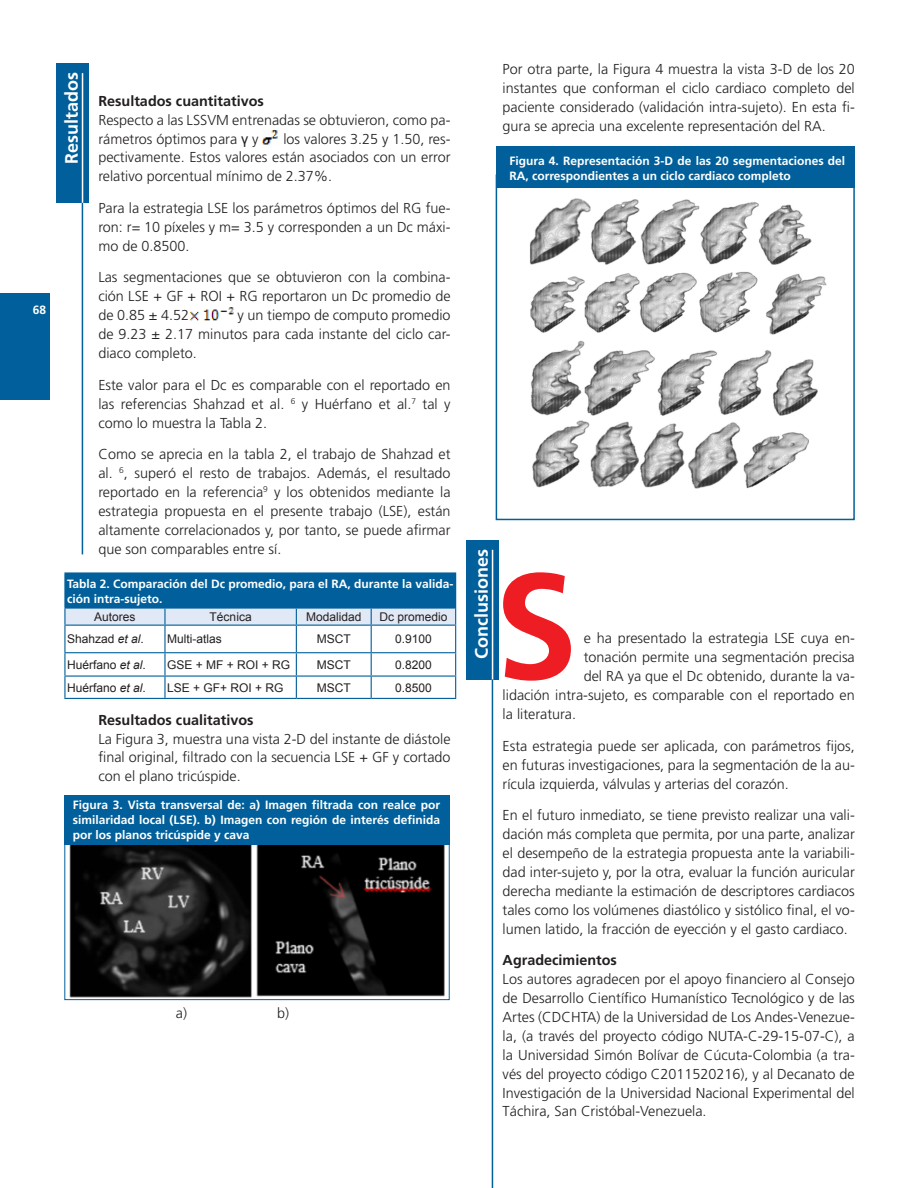
<style>
.page{position:relative;width:918px;height:1188px;background:#fff}
.page>*{position:absolute;margin:0;border:0;box-sizing:border-box;transform-origin:0 0}
.t1{font:700 18px "Frutiger";color:#fff}
.t2{font:300 14.4px/18.9px "Frutiger";color:#231f20;text-align:justify}
.t3{font:700 14.4px "Frutiger";color:#231f20}
.t4{font:700 12px/15px "Frutiger";color:#fff}
.t5{font:12px "Arial";color:#231f20}
.s1{font-family:"Arial";font-weight:400}
.s2{font-style:italic}
</style>
<div class="page">
<div style="left:0;top:293px;width:50px;height:107px;background:#01609b"></div>
<img style="left:263px;top:129px;width:15px;height:18px">
<img style="left:190px;top:307px;width:44px;height:14px">
<div style="left:65px;top:573px;width:391px;height:35px;background:#01609b"></div>
<hr style="left:64px;top:572px;width:101px;height:2px;background:#01609b">
<hr style="left:64px;top:574px;width:2px;height:33px;background:#01609b">
<hr style="left:165px;top:572px;width:131px;height:2px;background:#01609b">
<hr style="left:296px;top:572px;width:75px;height:2px;background:#01609b">
<hr style="left:371px;top:572px;width:85px;height:2px;background:#01609b">
<hr style="left:64px;top:607px;width:101px;height:2px;background:#01609b">
<svg style="left:64px;top:608px;width:392px;height:90px"></svg>
<hr style="left:64px;top:698px;width:101px;height:1px;background:#01609b">
<hr style="left:165px;top:698px;width:131px;height:1px;background:#01609b">
<hr style="left:296px;top:698px;width:75px;height:1px;background:#01609b">
<hr style="left:371px;top:698px;width:85px;height:1px;background:#01609b">
<div style="left:56px;top:63px;width:32px;height:140px;background:#01609b"></div>
<hr style="left:82px;top:73px;width:1px;height:130px;background:#fff">
<hr style="left:82px;top:203px;width:1px;height:351px;background:#01609b">
<div style="left:466px;top:540px;width:32px;height:140px;background:#01609b"></div>
<hr style="left:492px;top:550px;width:1px;height:130px;background:#fff">
<hr style="left:492px;top:679px;width:1px;height:509px;background:#01609b">
<svg style="left:503px;top:572px;width:68px;height:109px"></svg>
<img style="left:66px;top:844px;width:382px;height:154px">
<div style="left:64px;top:827px;width:386px;height:173px;border:1px solid #01609b"></div>
<div style="left:64px;top:795px;width:386px;height:49px;background:#01609b"></div>
<img style="left:499px;top:187px;width:353px;height:302px">
<div style="left:496px;top:174px;width:359px;height:346px;border:2px solid #01609b"></div>
<div style="left:496px;top:146px;width:358px;height:41px;background:#01609b"></div>
<p class="t4" style="left:33px;top:302px;width:15px">68</p>
<p class="t1" style="left:61px;top:164px;width:93px;rotate:-90deg">Resultados</p>
<p class="t3" style="left:98px;top:92px;width:167px">Resultados cuantitativos</p>
<p class="t2" style="left:98px;top:110px;width:354px">Respecto a las LSSVM entrenadas se obtuvieron, como pa&shy;rámetros óptimos para <span class="s1">γ</span> y</p>
<p class="t2" style="left:98px;top:129px;width:354px;text-indent:185px">los valores 3.25 y 1.50, res&shy;pectivamente. Estos valores están asociados con un error relativo porcentual mínimo de 2.37%.</p>
<p class="t2" style="left:98px;top:199px;width:354px">Para la estrategia LSE los parámetros óptimos del RG fue&shy;ron: r= 10 píxeles y m= 3.5 y corresponden a un Dc máxi&shy;mo de 0.8500.</p>
<p class="t2" style="left:98px;top:268px;width:354px">Las segmentaciones que se obtuvieron con la combina&shy;ción LSE + GF + ROI + RG reportaron un Dc promedio de de 0.85 ± 4.52</p>
<p class="t2" style="left:98px;top:306px;width:354px;text-indent:139px">y un tiempo de computo promedio de 9.23 ± 2.17 minutos para cada instante del ciclo car&shy;diaco completo.</p>
<p class="t2" style="left:98px;top:376px;width:354px">Este valor para el Dc es comparable con el reportado en las referencias Shahzad et al. <sup>6</sup> y Huérfano et al.<sup>7</sup> tal y como lo muestra la Tabla 2.</p>
<p class="t2" style="left:98px;top:445px;width:354px">Como se aprecia en la tabla 2, el trabajo de Shahzad et al. <sup>6</sup>, superó el resto de trabajos. Además, el resultado reportado en la referencia<sup>9</sup> y los obtenidos mediante la estrategia propuesta en el presente trabajo (LSE), están altamente correlacionados y, por tanto, se puede afirmar que son comparables entre sí.</p>
<p class="t4" style="left:67px;top:576px;width:388px">Tabla 2. Comparación del Dc promedio, para el RA, durante la valida&shy;ción intra-sujeto.</p>
<p class="t5" style="left:94px;top:609px;width:43px">Autores</p>
<p class="t5" style="left:210px;top:609px;width:44px">Técnica</p>
<p class="t5" style="left:306px;top:609px;width:57px">Modalidad</p>
<p class="t5" style="left:379px;top:609px;width:70px">Dc promedio</p>
<p class="t5" style="left:67px;top:631px;width:78px">Shahzad <span class="s2">et al</span>.</p>
<p class="t5" style="left:167px;top:631px;width:56px">Multi-atlas</p>
<p class="t5" style="left:317px;top:631px;width:35px">MSCT</p>
<p class="t5" style="left:395px;top:631px;width:38px">0.9100</p>
<p class="t5" style="left:67px;top:657px;width:80px">Huérfano <span class="s2">et al</span>.</p>
<p class="t5" style="left:167px;top:657px;width:125px">GSE + MF + ROI + RG</p>
<p class="t5" style="left:317px;top:657px;width:35px">MSCT</p>
<p class="t5" style="left:395px;top:657px;width:38px">0.8200</p>
<p class="t5" style="left:67px;top:680px;width:80px">Huérfano <span class="s2">et al</span>.</p>
<p class="t5" style="left:167px;top:680px;width:118px">LSE + GF+ ROI + RG</p>
<p class="t5" style="left:317px;top:680px;width:35px">MSCT</p>
<p class="t5" style="left:395px;top:680px;width:38px">0.8500</p>
<p class="t3" style="left:98px;top:711px;width:157px">Resultados cualitativos</p>
<p class="t2" style="left:98px;top:729px;width:354px">La Figura 3, muestra una vista 2-D del instante de diástole final original, filtrado con la secuencia LSE + GF y cortado con el plano tricúspide.</p>
<p class="t4" style="left:73px;top:798px;width:369px;text-align:justify">Figura 3. Vista transversal de: a) Imagen filtrada con realce por similaridad local (LSE). b) Imagen con región de interés definida por los planos tricúspide y cava</p>
<p class="t2" style="left:176px;top:1004px;width:13px">a)</p>
<p class="t2" style="left:277px;top:1004px;width:14px">b)</p>
<p class="t2" style="left:503px;top:60px;width:354px">Por otra parte, la Figura 4 muestra la vista 3-D de los 20 instantes que conforman el ciclo cardiaco completo del paciente considerado (validación intra-sujeto). En esta fi&shy;gura se aprecia una excelente representación del RA.</p>
<p class="t4" style="left:509px;top:153px;width:337px">Figura 4. Representación 3-D de las 20 segmentaciones del<br>RA, correspondientes a un ciclo cardiaco completo</p>
<p class="t1" style="left:471px;top:659px;width:111px;rotate:-90deg">Conclusiones</p>
<p class="t2" style="left:584px;top:629px;width:273px">e ha presentado la estrategia LSE cuya en-</p>
<p class="t2" style="left:584px;top:648px;width:273px">tonación permite una segmentación precisa</p>
<p class="t2" style="left:584px;top:667px;width:273px">del RA ya que el Dc obtenido, durante la va-</p>
<p class="t2" style="left:503px;top:686px;width:354px">lidación intra-sujeto, es comparable con el reportado en</p>
<p class="t2" style="left:503px;top:705px;width:75px">la literatura.</p>
<p class="t2" style="left:503px;top:736px;width:354px">Esta estrategia puede ser aplicada, con parámetros fijos, en futuras investigaciones, para la segmentación de la au&shy;rícula izquierda, válvulas y arterias del corazón.</p>
<p class="t2" style="left:503px;top:806px;width:354px">En el futuro inmediato, se tiene previsto realizar una vali&shy;dación más completa que permita, por una parte, analizar el desempeño de la estrategia propuesta ante la variabili&shy;dad inter-sujeto y, por la otra, evaluar la función auricular derecha mediante la estimación de descriptores cardiacos tales como los volúmenes diastólico y sistólico final, el vo&shy;lumen latido, la fracción de eyección y el gasto cardiaco.</p>
<p class="t3" style="left:503px;top:952px;width:116px">Agradecimientos</p>
<p class="t2" style="left:503px;top:970px;width:354px">Los autores agradecen por el apoyo financiero al Consejo de Desarrollo Científico Humanístico Tecnológico y de las Artes (CDCHTA) de la Universidad de Los Andes-Venezue&shy;la, (a través del proyecto código NUTA-C-29-15-07-C), a la Universidad Simón Bolívar de Cúcuta-Colombia (a tra&shy;vés del proyecto código C2011520216), y al Decanato de Investigación de la Universidad Nacional Experimental del Táchira, San Cristóbal-Venezuela.</p>
</div>
